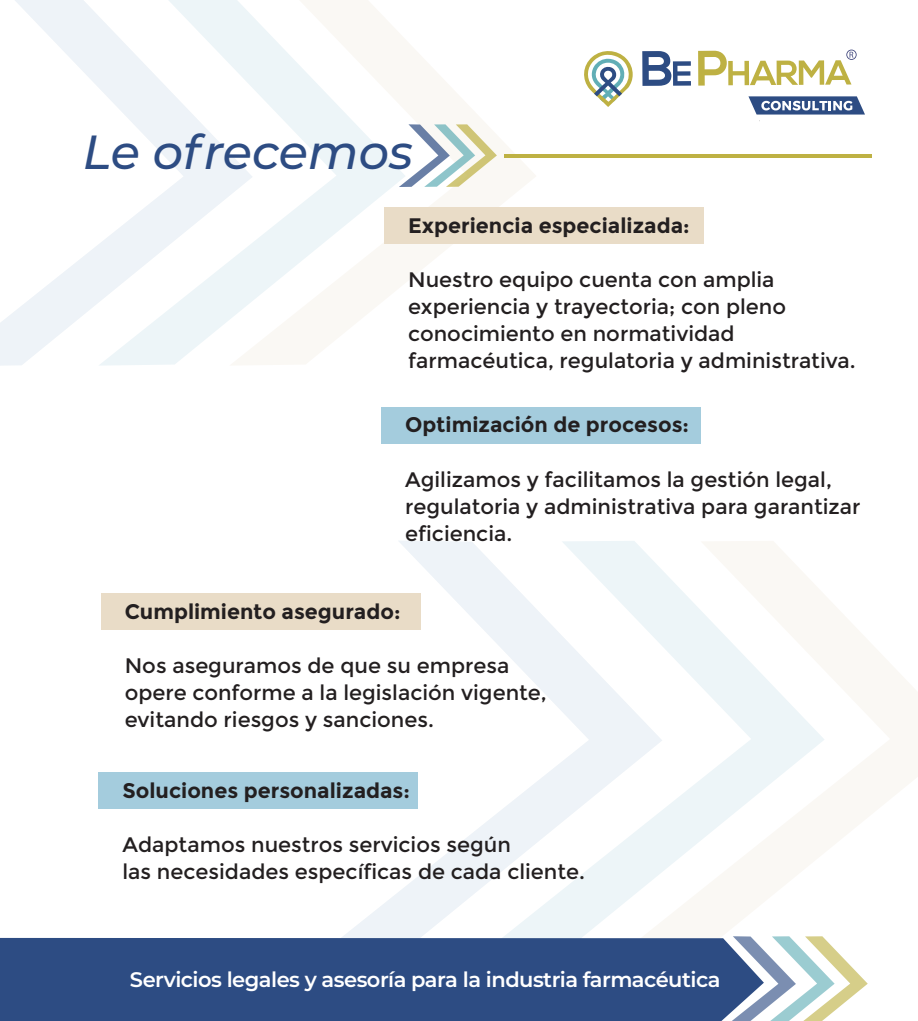
<style>
.page{position:relative;width:918px;height:1021px;background:#fff}
.page>*{position:absolute;margin:0;border:0;box-sizing:border-box;transform-origin:0 0}
.t1{font:italic 500 47.85px "Montserrat";color:#2d4c83}
.t2{font:21px/27px "Montserrat";color:#231f20}
.t3{font:700 21px "Montserrat";color:#231f20}
.t4{font:600 21px "Montserrat";letter-spacing:-.025em;color:#fff}
</style>
<div class="page">
<svg style="left:336px;top:541px;width:163px;height:396px"></svg>
<svg style="left:499px;top:541px;width:138px;height:396px"></svg>
<svg style="left:637px;top:541px;width:281px;height:396px"></svg>
<svg style="left:0;top:0;width:102px;height:366px"></svg>
<svg style="left:98px;top:0;width:131px;height:365px"></svg>
<svg style="left:229px;top:0;width:307px;height:365px"></svg>
<svg style="left:718px;top:936px;width:150px;height:84px"></svg>
<div style="left:0;top:937px;width:764px;height:83px;background:#2d4c83"></div>
<svg style="left:399px;top:124px;width:98px;height:63px"></svg>
<hr style="left:504px;top:154px;width:368px;height:4px;background:#beb143">
<svg style="left:584px;top:51px;width:49px;height:56px"></svg>
<svg style="left:642px;top:51px;width:49px;height:35px"></svg>
<svg style="left:698px;top:50px;width:159px;height:36px"></svg>
<svg style="left:748px;top:96px;width:117px;height:18px"></svg>
<div style="left:385px;top:207px;width:319px;height:37px;background:#e9dcc7"></div>
<div style="left:381px;top:407px;width:320px;height:36px;background:#a4ccdd"></div>
<div style="left:101px;top:593px;width:319px;height:36px;background:#e9dcc7"></div>
<div style="left:99px;top:772px;width:319px;height:37px;background:#a4ccdd"></div>
<h1 class="t1" style="left:83px;top:118px;width:332px">Le ofrecemos</h1>
<p class="t3" style="left:408px;top:213px;width:283px">Experiencia especializada:</p>
<p class="t2" style="left:408px;top:266px;width:449px">Nuestro equipo cuenta con amplia experiencia y trayectoria; con pleno conocimiento en normatividad farmacéutica, regulatoria y administrativa.</p>
<p class="t3" style="left:405px;top:412px;width:285px">Optimización de procesos:</p>
<p class="t2" style="left:405px;top:466px;width:457px">Agilizamos y facilitamos la gestión legal, regulatoria y administrativa para garantizar eficiencia.</p>
<p class="t3" style="left:125px;top:599px;width:277px">Cumplimiento asegurado:</p>
<p class="t2" style="left:125px;top:652px;width:424px">Nos aseguramos de que su empresa opere conforme a la legislación vigente, evitando riesgos y sanciones.</p>
<p class="t3" style="left:123px;top:778px;width:289px">Soluciones personalizadas:</p>
<p class="t2" style="left:123px;top:831px;width:464px">Adaptamos nuestros servicios según<br>las necesidades específicas de cada cliente.</p>
<p class="t4" style="left:130px;top:964px;width:592px">Servicios legales y asesoría para la industria farmacéutica</p>
</div>
